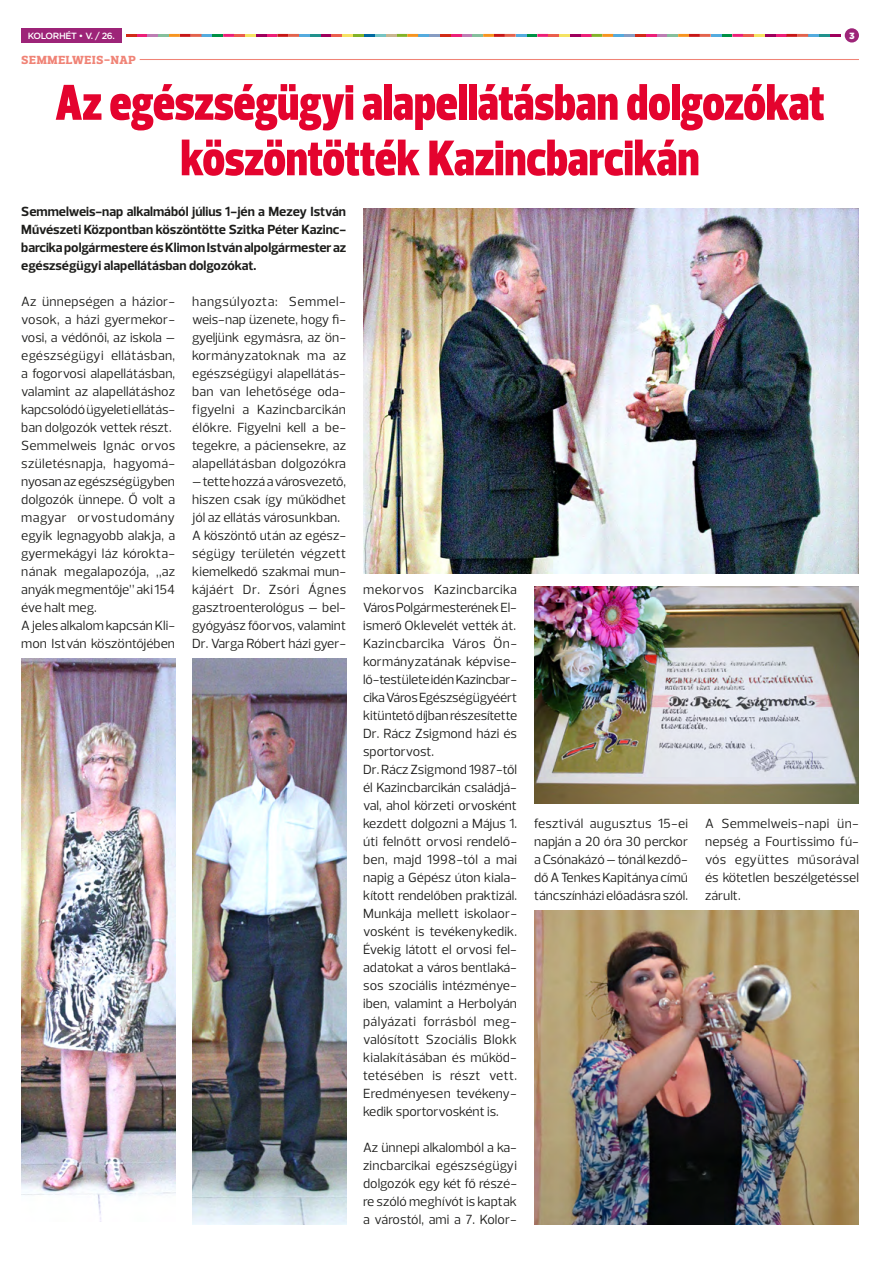
<style>
.page{position:relative;width:893px;height:1263px;background:#fff}
.page>*{position:absolute;margin:0;border:0;box-sizing:border-box;transform-origin:0 0}
.t1{font:900 51px/55.5px "Prelo Condensed";letter-spacing:-.005em;color:#e4032e;text-align:center}
.t2{font:13.5px/18px "Prelo";color:#1d1d1b;text-align:justify}
.t3{font:700 13.5px/18px "Prelo";color:#1d1d1b;text-align:justify}
.t4{font:800 12px "Prelo Slab";letter-spacing:.065em;color:#f08376}
.t5{font:500 9px "Gotham";letter-spacing:-.04em;color:#fff}
.t6{font:900 9px "Gotham";color:#fff}
</style>
<div class="page">
<svg style="left:126px;top:34px;width:715px;height:3px;background:#ae706d"></svg>
<div style="left:845px;top:28px;width:14px;height:15px;background:#9d2478;border-radius:50%"></div>
<div style="left:21px;top:28px;width:100px;height:15px;background:#9d2478"></div>
<hr style="left:21px;top:59px;width:838px;height:1px;background:#f08376">
<div style="left:21px;top:56px;width:119px;height:6px;background:#fff"></div>
<img style="left:21px;top:658px;width:154px;height:564px">
<img style="left:192px;top:658px;width:154px;height:567px">
<img style="left:534px;top:911px;width:325px;height:314px">
<img style="left:363px;top:208px;width:496px;height:366px">
<img style="left:534px;top:587px;width:325px;height:216px">
<p class="t5" style="left:28px;top:29px;width:89px">KOLORHÉT • V. / 26.</p>
<p class="t6" style="left:849px;top:29px;width:7px">3</p>
<p class="t4" style="left:21px;top:53px;width:116px">SEMMELWEIS-NAP</p>
<h1 class="t1" style="left:55px;top:75px;width:771px">Az egészségügyi alapellátásban dolgozókat köszöntötték Kazincbarcikán</h1>
<p class="t3" style="left:21px;top:203px;width:326px">Semmelweis-nap alkalmából július 1-jén a Mezey István Művészeti Központban köszöntötte Szitka Péter Kazinc&shy;barcika polgármestere és Klimon István alpolgármester az egészségügyi alapellátásban dolgozókat.</p>
<p class="t2" style="left:21px;top:293px;width:155px;text-align:left">Az ünnepségen a házior&shy;vosok, a házi gyermekor&shy;vosi, a védőnői, az iskola – egészségügyi ellátásban, a fogorvosi alapellátásban, valamint az alapellátáshoz kapcsolódó ügyeleti ellátás&shy;ban dolgozók vettek részt.<br>Semmelweis Ignác orvos születésnapja, hagyomá&shy;nyosan az egészségügyben dolgozók ünnepe. Ő volt a magyar orvostudomány egyik legnagyobb alakja, a gyermekágyi láz kórokta&shy;nának megalapozója, „az anyák megmentője” aki 154 éve halt meg.<br>A jeles alkalom kapcsán Kli&shy;mon István köszöntőjében</p>
<p class="t2" style="left:192px;top:292px;width:155px">hangsúlyozta: Semmel&shy;weis-nap üzenete, hogy fi&shy;gyeljünk egymásra, az ön&shy;kormányzatoknak ma az egészségügyi alapellátás&shy;ban van lehetősége oda&shy;figyelni a Kazincbarcikán élőkre. Figyelni kell a be&shy;tegekre, a páciensekre, az alapellátásban dolgozókra</p>
<p class="t2" style="left:192px;top:472px;width:155px;text-align:left">– tette hozzá a városvezető, hiszen csak így működhet jól az ellátás városunkban.<br>A köszöntő után az egész&shy;ségügy területén végzett kiemelkedő szakmai mun&shy;kájáért Dr. Zsóri Ágnes gasztroenterológus – bel&shy;gyógyász főorvos, valamint<br>Dr. Varga Róbert házi gyer-</p>
<p class="t2" style="left:363px;top:580px;width:156px;text-align:left">mekorvos Kazincbarcika<br>Város Polgármesterének El&shy;ismerő Oklevelét vették át.<br>Kazincbarcika Város Ön&shy;kormányzatának képvise&shy;lő-testülete idén Kazincbar&shy;cika Város Egészségügyéért kitüntető díjban részesítette<br>Dr. Rácz Zsigmond házi és sportorvost.<br>Dr. Rácz Zsigmond 1987-től él Kazincbarcikán családjá&shy;val, ahol körzeti orvosként kezdett dolgozni a Május 1. úti felnőtt orvosi rendelő&shy;ben, majd 1998-tól a mai napig a Gépész úton kiala&shy;kított rendelőben praktizál.<br>Munkája mellett iskolaor&shy;vosként is tevékenykedik.<br>Évekig látott el orvosi fel&shy;adatokat a város bentlaká&shy;sos szociális intézménye&shy;iben, valamint a Herbolyán pályázati forrásból meg&shy;valósított Szociális Blokk kialakításában és működ&shy;tetésében is részt vett.<br>Eredményesen tevékeny&shy;kedik sportorvosként is.</p>
<p class="t2" style="left:363px;top:1138px;width:155px">Az ünnepi alkalomból a ka&shy;zincbarcikai egészségügyi dolgozók egy két fő részé&shy;re szóló meghívót is kaptak a várostól, ami a 7. Kolor-</p>
<p class="t2" style="left:534px;top:814px;width:156px">fesztivál augusztus 15-ei napján a 20 óra 30 perckor a Csónakázó – tónál kezdő&shy;dő A Tenkes Kapitánya című táncszínházi előadásra szól.</p>
<p class="t2" style="left:705px;top:814px;width:156px">A Semmelweis-napi ün&shy;nepség a Fourtissimo fú&shy;vós együttes műsorával és kötetlen beszélgetéssel zárult.</p>
</div>
